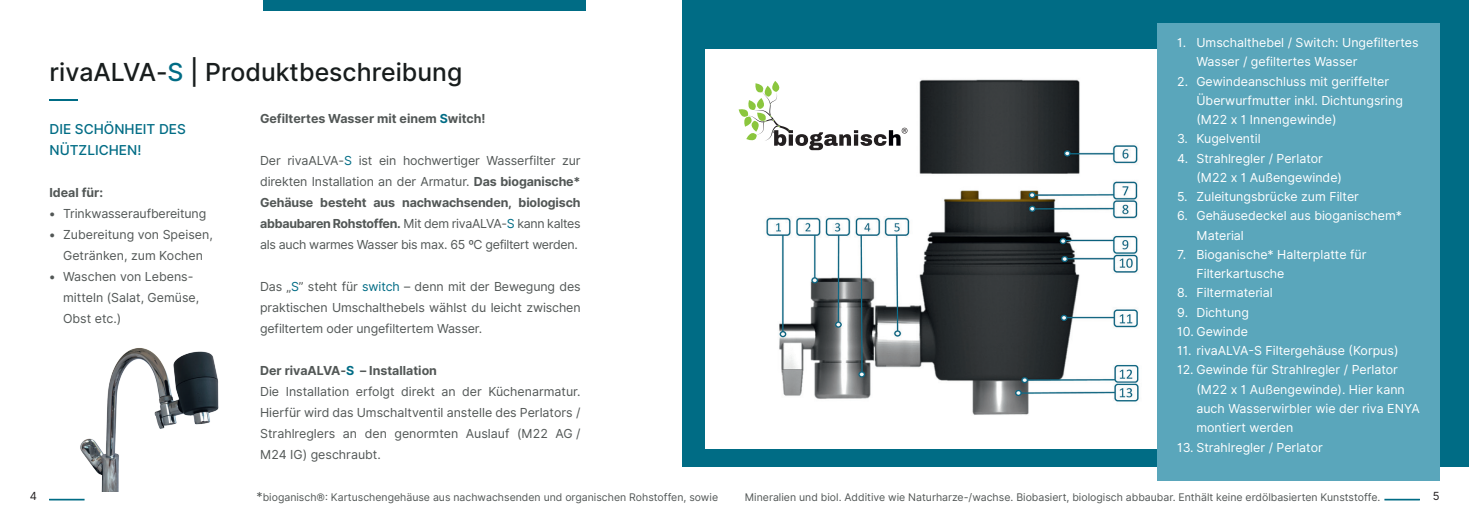
<style>
.page{position:relative;width:1469px;height:521px;background:#fff}
.page>*{position:absolute;margin:0;border:0;box-sizing:border-box;transform-origin:0 0}
.t1{font:500 24.85px "Inter";color:#181d1d}
.t2{font:500 13.65px/21px "Inter";color:#006c85}
.t3{font:12.42px/21px "Inter";color:#525756;text-align:justify}
.t4{font:12.42px/19.2px "Inter";color:#fff}
.t5{font:700 12.42px "Inter";color:#525756}
.t6{font:11.2px "Inter";color:#231f20}
.t7{font:10.5px "Inter";color:#525756}
.s1{color:#006c85}
.s2{font-weight:700}
.s3{font-weight:700;color:#006c85}
.s4{font-size:12.42px}
</style>
<div class="page">
<div style="left:49px;top:499px;width:35px;height:1px;background:#525756;border:1px solid #006c85"></div>
<hr style="left:1384px;top:499px;width:35px;height:1px;background:#006c85">
<div style="left:682px;top:0;width:786px;height:466px;background:#006c85"></div>
<img style="left:80px;top:348px;width:139px;height:143px">
<div style="left:704px;top:50px;width:735px;height:399px;background:#fff"></div>
<hr style="left:50px;top:99px;width:28px;height:2px;background:#006c85">
<div style="left:263px;top:0;width:322px;height:11px;background:#006c85"></div>
<div style="left:1157px;top:23px;width:282px;height:457px;background:#5aa6bb"></div>
<img style="left:766px;top:79px;width:373px;height:336px">
<svg style="left:738px;top:81px;width:169px;height:69px"></svg>
<h1 class="t1" style="left:50px;top:54px;width:414px">rivaALVA-<span class="s1">S</span> | Produktbeschreibung</h1>
<p class="t5" style="left:260px;top:110px;width:227px">Gefiltertes Wasser mit einem <span class="s1">S</span>witch!</p>
<p class="t3" style="left:260px;top:150px;width:322px">Der rivaALVA-<span class="s1">S</span> ist ein hochwertiger Wasserfilter zur direkten Installation an der Armatur. <span class="s2">Das bioganische* Gehäuse besteht aus nachwachsenden, biologisch abbaubaren Rohstoffen.</span> Mit dem rivaALVA-<span class="s1">S</span> kann kaltes als auch warmes Wasser bis max. 65 ºC gefiltert werden.</p>
<p class="t3" style="left:260px;top:276px;width:322px">Das „<span class="s1">S</span>” steht für <span class="s1">switch</span> – denn mit der Bewegung des praktischen Umschalthebels wählst du leicht zwischen gefiltertem oder ungefiltertem Wasser.</p>
<p class="t3" style="left:260px;top:360px;width:322px;text-align:left"><span class="s2">Der rivaALVA-</span><span class="s3">S</span> <span class="s2">– Installation<br></span>Die Installation erfolgt direkt an der Küchenarmatur.<br>Hierfür wird das Umschaltventil anstelle des Perlators / Strahlreglers an den genormten Auslauf (M22 AG / M24 IG) geschraubt.</p>
<p class="t2" style="left:49px;top:118px;width:138px">DIE SCHÖNHEIT DES<br>NÜTZLICHEN!</p>
<p class="t5" style="left:49px;top:183px;width:55px">Ideal für:</p>
<p class="t3" style="left:49px;top:203px;width:158px">• Trinkwasseraufbereitung</p>
<p class="t3" style="left:49px;top:224px;width:165px;text-align:center">• Zubereitung von Speisen,<br>Getränken, zum Kochen</p>
<p class="t3" style="left:63px;top:266px;width:138px;text-align:left;text-indent:-14px">• Waschen von Lebens&shy;mitteln (Salat, Gemüse,<br>Obst etc.)</p>
<p class="t4" style="left:1196px;top:33px;width:224px;text-indent:-19px">1. Umschalthebel / Switch: Ungefiltertes<br>Wasser / gefiltertes Wasser</p>
<p class="t4" style="left:1196px;top:72px;width:208px;text-indent:-19px">2. Gewindeanschluss mit geriffelter<br>Überwurfmutter inkl. Dichtungsring (M22 x 1 Innengewinde)</p>
<p class="t4" style="left:1177px;top:129px;width:85px">3. Kugelventil</p>
<p class="t4" style="left:1196px;top:149px;width:147px;text-indent:-19px">4. Strahlregler / Perlator (M22 x 1 Außengewinde)</p>
<p class="t4" style="left:1177px;top:187px;width:183px">5. Zuleitungsbrücke zum Filter</p>
<p class="t4" style="left:1196px;top:206px;width:207px;text-indent:-19px">6. Gehäusedeckel aus bioganischem*<br>Material</p>
<p class="t4" style="left:1196px;top:245px;width:171px;text-indent:-19px">7. Bioganische* Halterplatte für<br>Filterkartusche</p>
<p class="t4" style="left:1177px;top:283px;width:97px">8. Filtermaterial</p>
<p class="t4" style="left:1177px;top:303px;width:73px">9. Dichtung</p>
<p class="t4" style="left:1177px;top:322px;width:72px">10. Gewinde</p>
<p class="t4" style="left:1177px;top:341px;width:223px">11. rivaALVA-S Filtergehäuse (Korpus)</p>
<p class="t4" style="left:1196px;top:360px;width:225px;text-indent:-19px">12. Gewinde für Strahlregler / Perlator (M22 x 1 Außengewinde). Hier kann auch Wasserwirbler wie der riva ENYA montiert werden</p>
<p class="t4" style="left:1177px;top:437px;width:147px">13. Strahlregler / Perlator</p>
<p class="t6" style="left:30px;top:488px;width:9px">4</p>
<p class="t6" style="left:1432px;top:488px;width:8px">5</p>
<p class="t7" style="left:256px;top:490px;width:463px"><span class="s4">*</span>bioganisch®: Kartuschengehäuse aus nachwachsenden und organischen Rohstoffen, sowie</p>
<p class="t7" style="left:744px;top:490px;width:637px">Mineralien und biol. Additive wie Naturharze-/wachse. Biobasiert, biologisch abbaubar. Enthält keine erdölbasierten Kunststoffe.</p>
</div>
